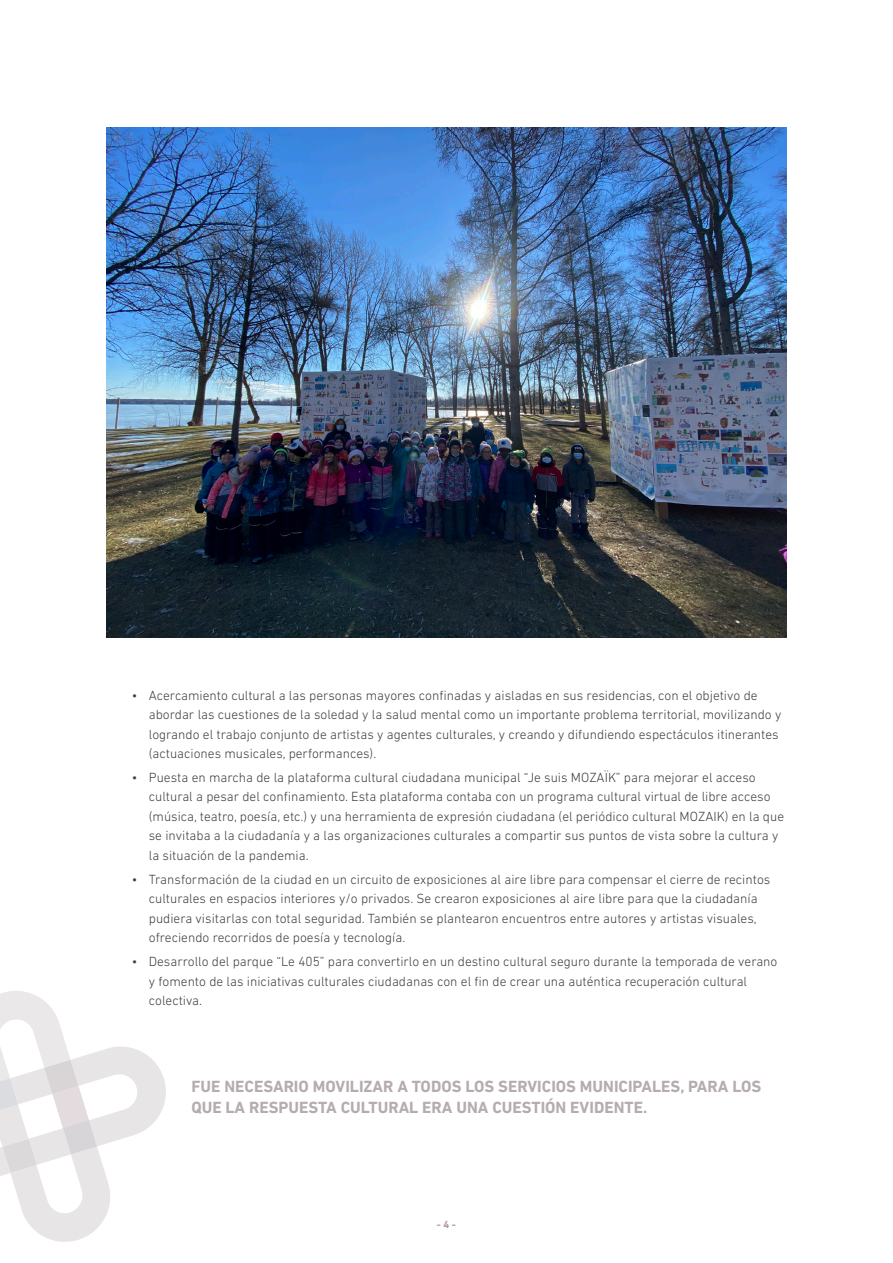
<style>
.page{position:relative;width:893px;height:1263px;background:#fff}
.page>*{position:absolute;margin:0;border:0;box-sizing:border-box;transform-origin:0 0}
.DESTACATS{font:700 16.5px/21px "DIN Next LT Pro";color:#b5acae}
.t1{font:300 13.5px/19.5px "DIN Next LT Pro";color:#3e3e3f}
.num_pg{font:700 10.5px "DIN Next LT Pro";color:#b19aa2}
</style>
<div class="page">
<svg style="left:0;top:991px;width:166px;height:251px"></svg>
<img style="left:106px;top:128px;width:681px;height:510px">
<p class="t1" style="left:149px;top:685px;width:634px;text-indent:-17px">• Acercamiento cultural a las personas mayores confinadas y aisladas en sus residencias, con el objetivo de abordar las cuestiones de la soledad y la salud mental como un importante problema territorial, movilizando y logrando el trabajo conjunto de artistas y agentes culturales, y creando y difundiendo espectáculos itinerantes (actuaciones musicales, performances).</p>
<p class="t1" style="left:149px;top:767px;width:637px;text-indent:-17px">• Puesta en marcha de la plataforma cultural ciudadana municipal “Je suis MOZAÏK” para mejorar el acceso cultural a pesar del confinamiento. Esta plataforma contaba con un programa cultural virtual de libre acceso (música, teatro, poesía, etc.) y una herramienta de expresión ciudadana (el periódico cultural MOZAIK) en la que se invitaba a la ciudadanía y a las organizaciones culturales a compartir sus puntos de vista sobre la cultura y la situación de la pandemia.</p>
<p class="t1" style="left:149px;top:869px;width:623px;text-indent:-17px">• Transformación de la ciudad en un circuito de exposiciones al aire libre para compensar el cierre de recintos culturales en espacios interiores y/o privados. Se crearon exposiciones al aire libre para que la ciudadanía pudiera visitarlas con total seguridad. También se plantearon encuentros entre autores y artistas visuales, ofreciendo recorridos de poesía y tecnología.</p>
<p class="t1" style="left:149px;top:951px;width:630px;text-indent:-17px">• Desarrollo del parque “Le 405” para convertirlo en un destino cultural seguro durante la temporada de verano y fomento de las iniciativas culturales ciudadanas con el fin de crear una auténtica recuperación cultural colectiva.</p>
<p class="DESTACATS" style="left:191px;top:1076px;width:571px">FUE NECESARIO MOVILIZAR A TODOS LOS SERVICIOS MUNICIPALES, PARA LOS<br>QUE LA RESPUESTA CULTURAL ERA UNA CUESTIÓN EVIDENTE.</p>
<p class="num_pg" style="left:437px;top:1218px;width:21px">- 4 -</p>
</div>
